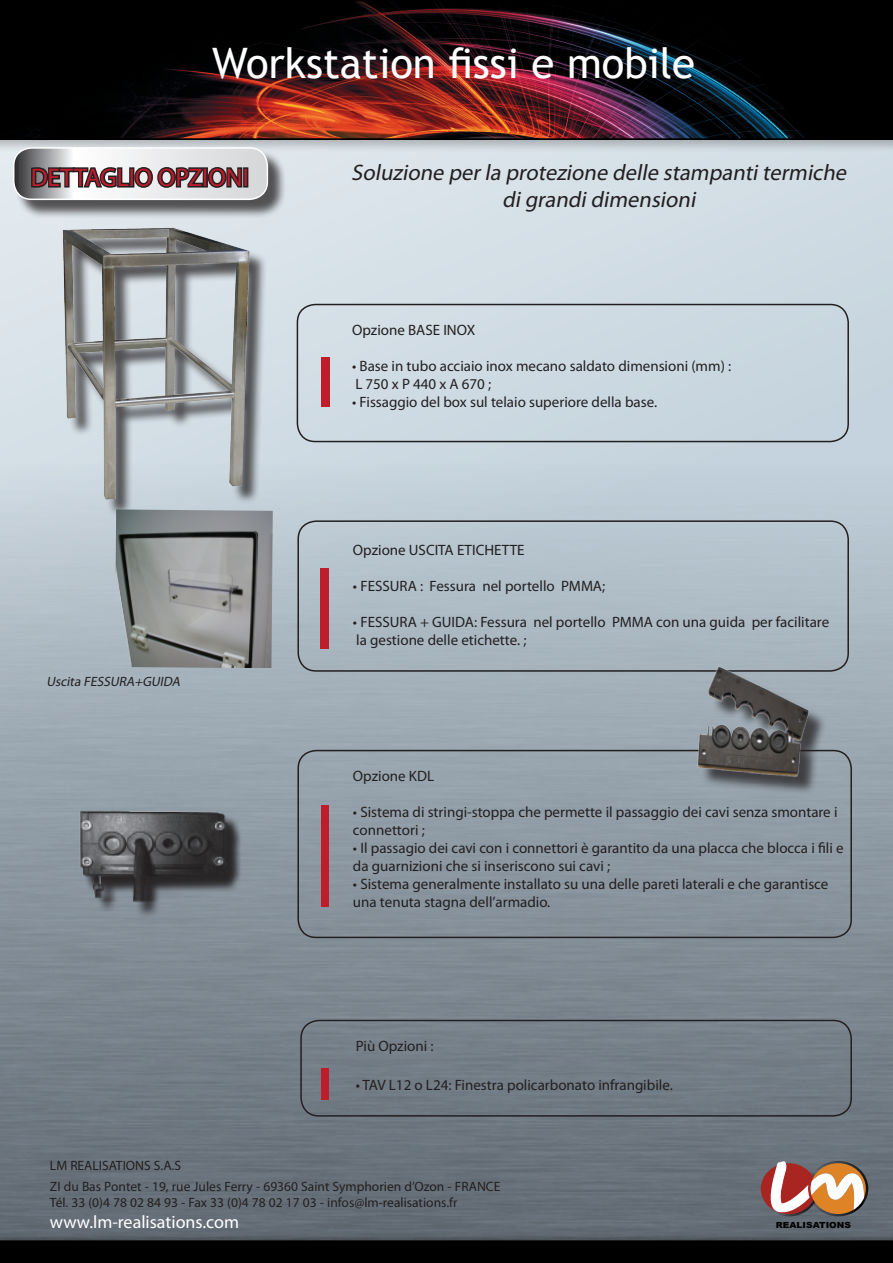
<style>
.page{position:relative;width:893px;height:1263px;background:#fff}
.page>*{position:absolute;margin:0;border:0;box-sizing:border-box;transform-origin:0 0}
.t1{font:42px "Trebuchet MS";color:#fff}
.t2{font:42px "Myriad Pro";color:#fff}
.t3{font:25.5px "Myriad Pro";color:#be1d2c}
.t4{font:italic 22.5px/27px "Myriad Pro";color:#231f20;text-align:center}
.t5{font:18px "Myriad Pro";color:#fff}
.t6{font:15px/18px "Myriad Pro";color:#231f20}
.t7{font:13.5px/20.4px "Myriad Pro";color:#231f20}
.t8{font:italic 13.5px "Myriad Pro";color:#231f20}
.t9{font:900 8.4px "Arial";color:#040503;scale:1.09 1}
</style>
<div class="page">
<div style="left:0;top:0;width:893px;height:1240px;background:#d0dce4"></div>
<img style="left:0;top:463px;width:893px;height:770px">
<div style="left:0;top:0;width:893px;height:153px;background:#231f20;opacity:.25"></div>
<div style="left:0;top:1233px;width:893px;height:30px;background:#231f20;opacity:.25"></div>
<svg style="left:0;top:0;width:893px;height:140px;background:#250f10"></svg>
<div style="left:0;top:1240px;width:893px;height:23px;background:#000"></div>
<svg style="left:759px;top:1161px;width:109px;height:55px;background:#b68775"></svg>
<div style="left:15px;top:150px;width:272px;height:69px;background:#231f20;opacity:.75"></div>
<svg style="left:14px;top:147px;width:253px;height:52px"></svg>
<div style="left:243px;top:167px;width:5px;height:21px;border:3px solid #231f20"></div>
<div style="left:13px;top:147px;width:255px;height:53px;border:2px solid #fff;border-radius:18px"></div>
<div style="left:297px;top:520px;width:552px;height:152px;border:2px solid #231f20;border-radius:18px"></div>
<div style="left:297px;top:750px;width:555px;height:188px;border:2px solid #231f20;border-radius:18px"></div>
<div style="left:297px;top:304px;width:552px;height:138px;border:2px solid #231f20;border-radius:18px"></div>
<div style="left:321px;top:357px;width:9px;height:50px;background:#be1d2c"></div>
<img style="left:33px;top:799px;width:235px;height:123px">
<img style="left:638px;top:638px;width:195px;height:161px">
<div style="left:321px;top:805px;width:8px;height:101px;background:#be1d2c"></div>
<div style="left:320px;top:568px;width:9px;height:81px;background:#be1d2c"></div>
<img style="left:44px;top:216px;width:233px;height:297px">
<div style="left:300px;top:1020px;width:552px;height:96px;border:2px solid #231f20;border-radius:18px"></div>
<div style="left:321px;top:1068px;width:8px;height:32px;background:#be1d2c"></div>
<img style="left:115px;top:509px;width:158px;height:159px">
<h1 class="t1" style="left:212px;top:39px;width:484px">Workstation fissi e mobile</h1>
<h1 class="t2" style="left:349px;top:49px;width:378px">Concepteur Fabricant</h1>
<h2 class="t3" style="left:31px;top:162px;width:220px">DETTAGLIO OPZIONI</h2>
<h3 class="t4" style="left:351px;top:159px;width:501px">Soluzione perla protezione delle stampantitermiche digrandidimensioni</h3>
<p class="t6" style="left:352px;top:320px;width:125px">Opzione BASE INOX</p>
<p class="t6" style="left:352px;top:356px;width:381px">• Base in tubo acciaio inox mecano saldato dimensioni (mm) :<br>L 750 x P 440 x A 670 ;</p>
<p class="t6" style="left:352px;top:392px;width:306px">• Fissaggio del box sul telaio superiore della base.</p>
<p class="t8" style="left:46px;top:673px;width:138px">Uscita FESSURA+GUIDA</p>
<p class="t6" style="left:353px;top:540px;width:173px">Opzione USCITA ETICHETTE</p>
<p class="t6" style="left:353px;top:576px;width:254px">• FESSURA : Fessura nel portello PMMA;</p>
<p class="t6" style="left:353px;top:612px;width:478px">• FESSURA + GUIDA: Fessura nel portello PMMA con una guida per facilitare la gestione delle etichette. ;</p>
<p class="t6" style="left:353px;top:766px;width:83px">Opzione KDL</p>
<p class="t6" style="left:353px;top:802px;width:486px">• Sistema di stringi-stoppa che permette il passaggio dei cavi senza smontare i connettori ;</p>
<p class="t6" style="left:353px;top:838px;width:492px">• Il passagio dei cavi con i connettori è garantito da una placca che blocca i fili e da guarnizioni che si inseriscono sui cavi ;</p>
<p class="t6" style="left:353px;top:874px;width:477px">• Sistema generalmente installato su una delle pareti laterali e che garantisce una tenuta stagna dell’armadio.</p>
<p class="t6" style="left:356px;top:1036px;width:79px">Più Opzioni :</p>
<p class="t6" style="left:356px;top:1076px;width:319px">• TAV L12 o L24: Finestra policarbonato infrangibile.</p>
<p class="t7" style="left:50px;top:1155px;width:452px">LM REALISATIONS S.A.S<br>ZI du Bas Pontet - 19, rue Jules Ferry - 69360 Saint Symphorien d’Ozon - FRANCE</p>
<p class="t7" style="left:50px;top:1192px;width:409px">Tél. 33 (0)4 78 02 84 93 - Fax 33 (0)4 78 02 17 03 - infos@lm-realisations.fr</p>
<p class="t5" style="left:50px;top:1211px;width:191px">www.lm-realisations.com</p>
<p class="t9" style="left:776px;top:1220px;width:71px">REALISATIONS</p>
</div>
